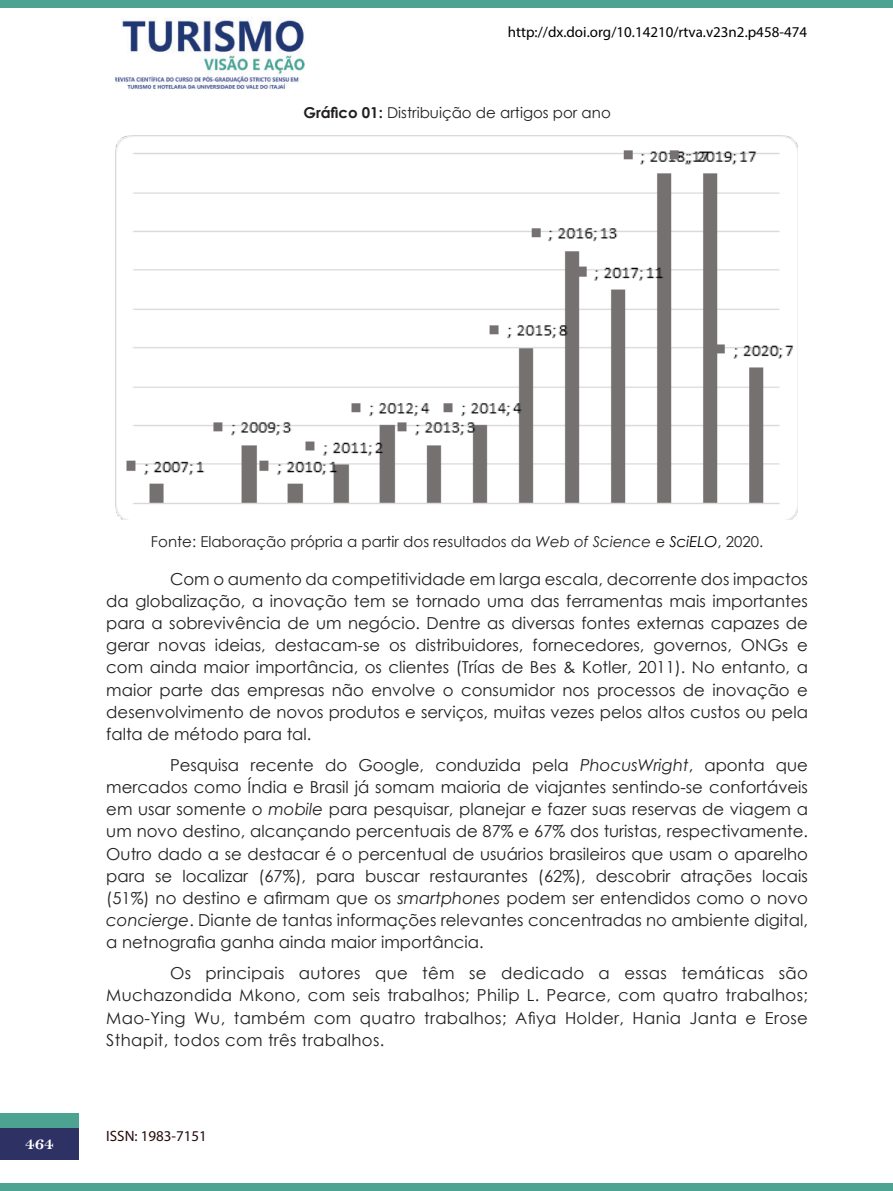
<style>
.page{position:relative;width:893px;height:1191px;background:#fff}
.page>*{position:absolute;margin:0;border:0;box-sizing:border-box;transform-origin:0 0}
.t1{font:18px "Bell MT Bold";color:#fff}
.TEXTO{font:16.5px/22.2px "Century Gothic";color:#231f20;text-align:justify}
.Legenda_Tabela{font:15px "Century Gothic";color:#231f20}
.t2{font:15px "Myriad Pro";color:#000}
.Chamada_Tabela{font:15px "Century Gothic";color:#231f20}
.RESUMO{font:15px "Myriad Pro";color:#240a0b}
.s1{font-weight:700}
.s2{font-style:italic}
.s3{font-style:italic;color:#000}
</style>
<div class="page">
<img style="left:116px;top:17px;width:189px;height:73px">
<div style="left:0;top:1128px;width:79px;height:31px;background:#2d3163"></div>
<div style="left:0;top:1113px;width:79px;height:15px;background:#4da392"></div>
<div style="left:0;top:1183px;width:893px;height:8px;background:#4da392"></div>
<div style="left:0;top:0;width:893px;height:7px;background:#4da392"></div>
<img style="left:116px;top:135px;width:681px;height:385px">
<p class="t2" style="left:508px;top:22px;width:301px">http://dx.doi.org/10.14210/rtva.v23n2.p458-474</p>
<p class="Chamada_Tabela" style="left:303px;top:102px;width:309px"><span class="s1">Gráfico 01:</span> Distribuição de artigos por ano</p>
<p class="t1" style="left:25px;top:1132px;width:30px">464</p>
<p class="Legenda_Tabela" style="left:151px;top:531px;width:614px">Fonte: Elaboraçã o própria a partir dos resultados da <span class="s2">Web of Science</span> e <span class="s3">SciELO</span>, 2020.</p>
<p class="TEXTO" style="left:106px;top:567px;width:703px;text-indent:64px">Com o aumento da competitividade em larga escala, decorrente dos impactos da globalização, a inovação tem se tornado uma das ferramentas mais importantes para a sobrevivência de um negócio. Dentre as diversas fontes externas capazes de gerar novas ideias, destacam-se os distribuidores, fornecedores, governos, ONGs e com ainda maior importância, os clientes (Trías de Bes &amp; Kotler, 2011). No entanto, a maior parte das empresas não envolve o consumidor nos processos de inovação e desenvolvimento de novos produtos e serviços, muitas vezes pelos altos custos ou pela falta de método para tal.</p>
<p class="TEXTO" style="left:106px;top:753px;width:703px;text-indent:64px">Pesquisa recente do Google, conduzida pela <span class="s2">PhocusWright</span>, aponta que mercados como Índia e Brasil já somam maioria de viajantes sentindo-se confortáveis em usar somente o <span class="s2">mobile</span> para pesquisar, planejar e fazer suas reservas de viagem a um novo destino, alcançando percentuais de 87% e 67% dos turistas, respectivamente.<br>Outro dado a se destacar é o percentual de usuários brasileiros que usam o aparelho para se localizar (67%), para buscar restaurantes (62%), descobrir atrações locais (51%) no destino e afirmam que os <span class="s2">smartphones</span> podem ser entendidos como o novo <span class="s2">concierge</span>. Diante de tantas informações relevantes concentradas no ambiente digital, a netnografia ganha ainda maior importância.</p>
<p class="TEXTO" style="left:106px;top:961px;width:703px;text-indent:64px">Os principais autores que têm se dedicado a essas temáticas são Muchazondida Mkono, com seis trabalhos; Philip L. Pearce, com quatro trabalhos; Mao-Ying Wu, também com quatro trabalhos; Afiya Holder, Hania Janta e Erose Sthapit, todos com três trabalhos.</p>
<p class="RESUMO" style="left:106px;top:1127px;width:102px">ISSN: 1983-7151</p>
</div>
